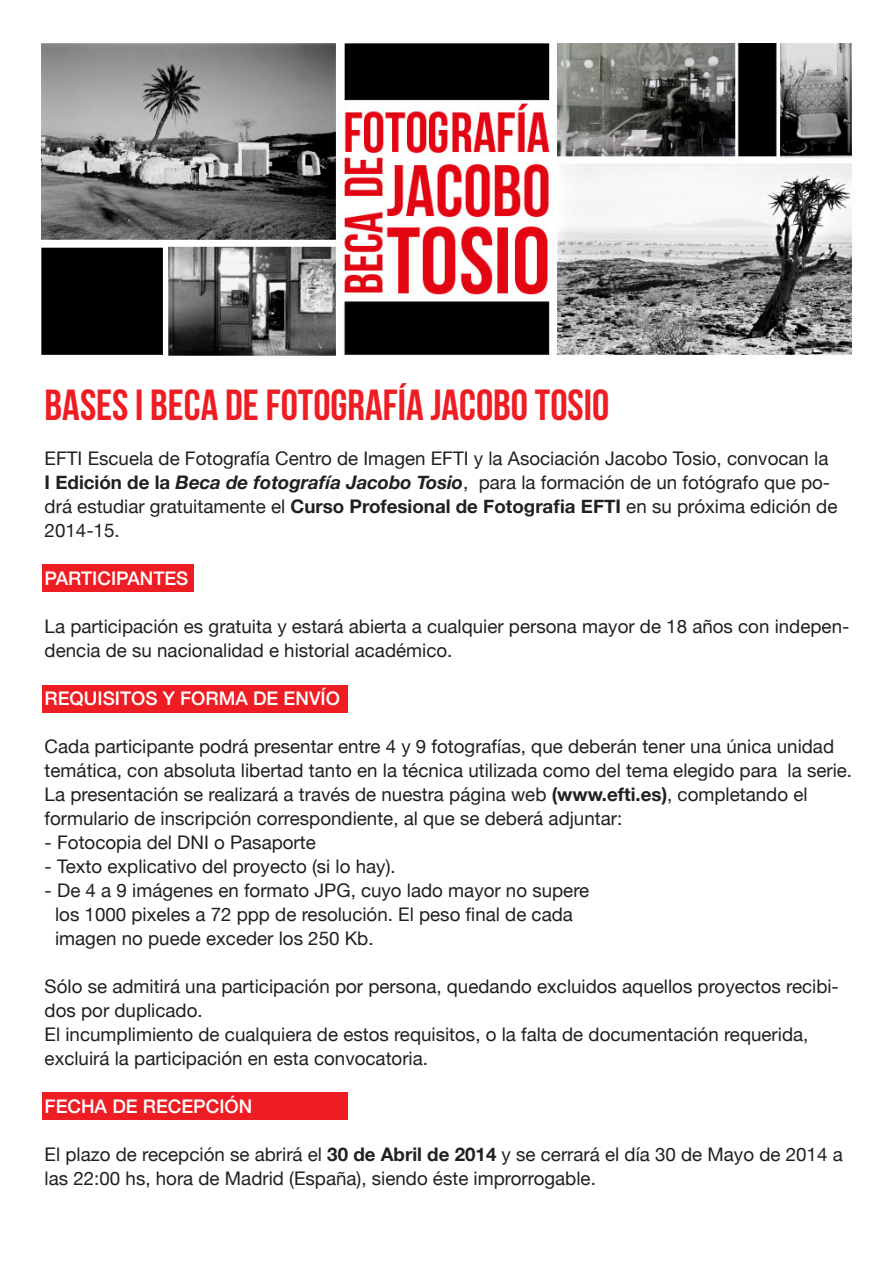
<style>
.page{position:relative;width:893px;height:1263px;background:#fff}
.page>*{position:absolute;margin:0;border:0;box-sizing:border-box;transform-origin:0 0}
.t1{font:43.5px "Bebas Neue";color:#ee1d23}
.t2{font:18.75px/24px "Helvetica Neue";color:#231f20}
.t3{font:500 18.75px "Helvetica Neue";color:#fff}
.s1{font-weight:700}
.s2{font-weight:700;font-style:italic}
</style>
<div class="page">
<div style="left:42px;top:564px;width:152px;height:28px;background:#ee1d23"></div>
<div style="left:42px;top:685px;width:306px;height:27px;background:#ee1d23"></div>
<div style="left:42px;top:1093px;width:306px;height:27px;background:#ee1d23"></div>
<img style="left:41px;top:43px;width:811px;height:313px">
<p class="t1" style="left:45px;top:381px;width:566px">BASES I BECA DE FOTOGRAFÍA JACOBO TOSIO</p>
<p class="t2" style="left:45px;top:448px;width:794px">EFTI Escuela de Fotografía Centro de Imagen EFTI y la Asociación Jacobo Tosio, convocan la <span class="s1">I Edición de la</span> <span class="s2">Beca de fotografía Jacobo Tosio</span>, para la formación de un fotógrafo que po&shy;drá estudiar gratuitamente el <span class="s1">Curso Profesional de Fotografia EFTI</span> en su próxima edición de 2014-15.</p>
<p class="t3" style="left:45px;top:563px;width:145px">PARTICIPANTES</p>
<p class="t2" style="left:45px;top:616px;width:806px">La participación es gratuita y estará abierta a cualquier persona mayor de 18 años con indepen&shy;dencia de su nacionalidad e historial académico.</p>
<p class="t3" style="left:45px;top:683px;width:297px">REQUISITOS Y FORMA DE ENVÍO</p>
<p class="t2" style="left:45px;top:736px;width:809px">Cada participante podrá presentar entre 4 y 9 fotografías, que deberán tener una única unidad temática, con absoluta libertad tanto en la técnica utilizada como del tema elegido para la serie.</p>
<p class="t2" style="left:45px;top:784px;width:764px">La presentación se realizará a través de nuestra página web <span class="s1">(www.efti.es)</span>, completando el formulario de inscripción correspondiente, al que se deberá adjuntar:</p>
<p class="t2" style="left:45px;top:832px;width:273px">- Fotocopia del DNI o Pasaporte</p>
<p class="t2" style="left:45px;top:856px;width:353px">- Texto explicativo del proyecto (si lo hay).</p>
<p class="t2" style="left:55px;top:880px;width:536px;text-indent:-10px">- De 4 a 9 imágenes en formato JPG, cuyo lado mayor no supere los 1000 pixeles a 72 ppp de resolución. El peso final de cada imagen no puede exceder los 250 Kb.</p>
<p class="t2" style="left:45px;top:976px;width:796px">Sólo se admitirá una participación por persona, quedando excluidos aquellos proyectos recibi&shy;dos por duplicado.</p>
<p class="t2" style="left:45px;top:1024px;width:765px">El incumplimiento de cualquiera de estos requisitos, o la falta de documentación requerida, excluirá la participación en esta convocatoria.</p>
<p class="t3" style="left:45px;top:1091px;width:209px">FECHA DE RECEPCIÓN</p>
<p class="t2" style="left:45px;top:1144px;width:800px">El plazo de recepción se abrirá el <span class="s1">30 de Abril de 2014</span> y se cerrará el día 30 de Mayo de 2014 a las 22:00 hs, hora de Madrid (España), siendo éste improrrogable.</p>
</div>
